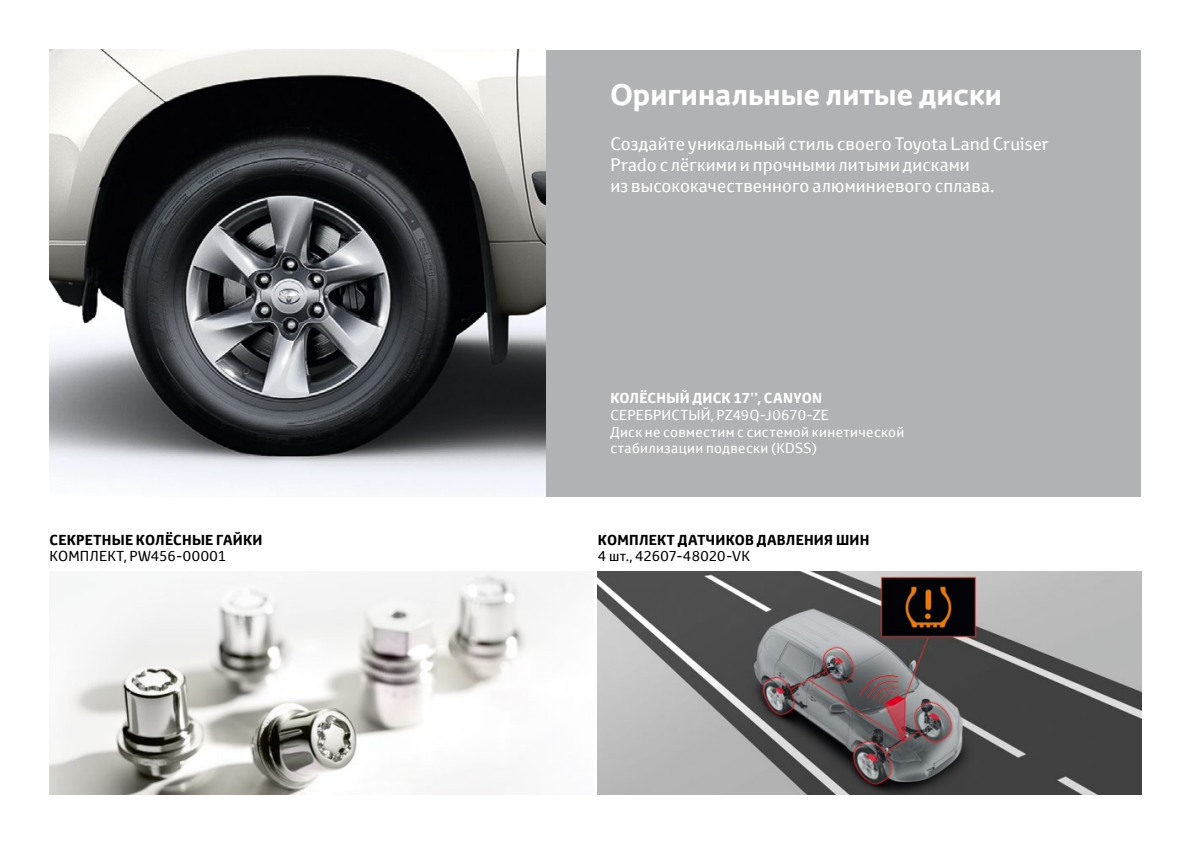
<style>
.page{position:relative;width:1191px;height:844px;background:#fff}
.page>*{position:absolute;margin:0;border:0;box-sizing:border-box;transform-origin:0 0}
.t1{font:700 29.05px "Toyota Display";color:#fff}
.t2{font:17.5px/21px "Toyota Text";letter-spacing:.005em;color:#fff}
.t3{font:14px/16.8px "Toyota Text";letter-spacing:.025em;color:#fff}
.t4{font:700 14px "Toyota Text";letter-spacing:.02em;color:#000}
.t5{font:14px "Toyota Text";letter-spacing:.015em;color:#000}
.t6{font:700 14px "Toyota Text";letter-spacing:.02em;color:#fff}
</style>
<div class="page">
<div style="left:50px;top:50px;width:1091px;height:446px;background:#b1b2b3"></div>
<img style="left:50px;top:571px;width:543px;height:223px">
<img style="left:598px;top:571px;width:543px;height:223px">
<img style="left:50px;top:50px;width:496px;height:446px">
<p class="t4" style="left:50px;top:530px;width:214px">СЕКРЕТНЫЕ КОЛЁСНЫЕ ГАЙКИ</p>
<p class="t5" style="left:50px;top:547px;width:178px">КОМПЛЕКТ, PW456-00001</p>
<h1 class="t1" style="left:610px;top:75px;width:393px">Оригинальные литые диски</h1>
<p class="t2" style="left:610px;top:133px;width:440px">Создайте уникальный стиль своего Toyota Land Cruiser<br>Prado с лёгкими и прочными литыми дисками<br>из высококачественного алюминиевого сплава.</p>
<p class="t6" style="left:610px;top:388px;width:213px">КОЛЁСНЫЙ ДИСК 17’’, CANYON</p>
<p class="t3" style="left:610px;top:406px;width:295px">СЕРЕБРИСТЫЙ, PZ49Q-J0670-ZE<br>Диск не совместим с системой кинетической стабилизации подвески (KDSS)</p>
<p class="t4" style="left:598px;top:530px;width:273px">КОМПЛЕКТ ДАТЧИКОВ ДАВЛЕНИЯ ШИН</p>
<p class="t5" style="left:598px;top:547px;width:153px">4 шт., 42607-48020-VK</p>
</div>
